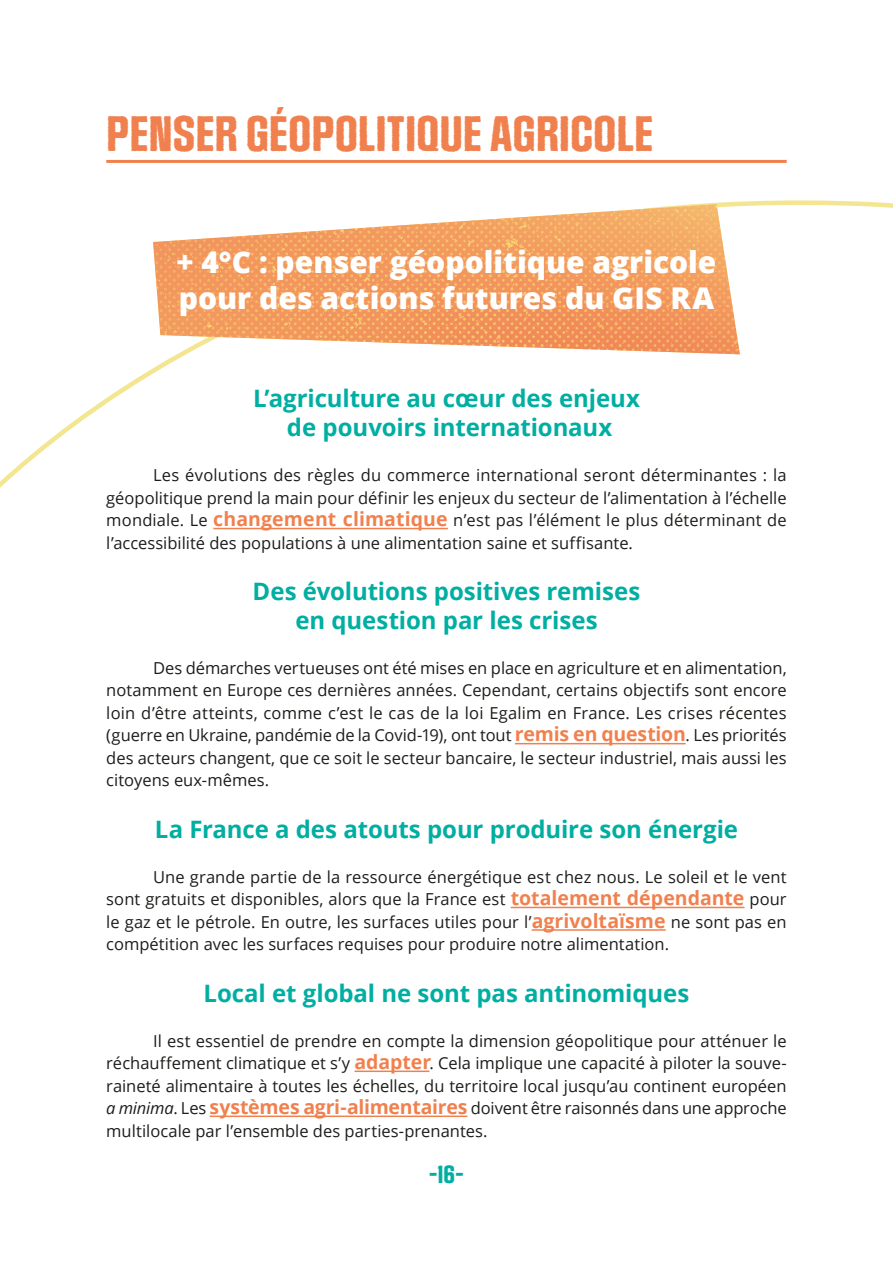
<style>
.page{position:relative;width:893px;height:1263px;background:#fff}
.page>*{position:absolute;margin:0;border:0;box-sizing:border-box;transform-origin:0 0}
.Titre_1_-_Pas_dans_le_sommaire{font:42px "Social Gothic Rough";letter-spacing:-.005em;color:#f0814f}
.Titre_2{font:800 30px/36px "Open Sans";color:#fff}
.Titre_3_-_Pas_dans_le_sommaire{font:700 24px/28.8px "Open Sans";letter-spacing:-.005em;color:#00aea2;text-align:center}
.t1{font:21px "Social Gothic Rough";color:#00aea2}
.Texte_justifié_-_Colonne_simple{font:16.5px/22.5px "Open Sans";color:#1d1d1b;text-align:justify}
.s1{font-weight:700;font-size:19.5px;color:#f0814f}
.s2{font-style:italic}
</style>
<div class="page">
<hr style="left:106px;top:160px;width:681px;height:3px;background:#f0814f">
<hr style="left:515px;top:743px;width:171px;height:1px;background:#f0814f">
<hr style="left:511px;top:907px;width:233px;height:1px;background:#f0814f">
<hr style="left:532px;top:929px;width:134px;height:2px;background:#f0814f">
<hr style="left:355px;top:1070px;width:74px;height:2px;background:#f0814f">
<hr style="left:210px;top:1115px;width:257px;height:2px;background:#f0814f">
<svg style="left:0;top:200px;width:893px;height:330px"></svg>
<img style="left:153px;top:204px;width:587px;height:150px">
<p class="Titre_1_-_Pas_dans_le_sommaire" style="left:106px;top:107px;width:549px">PENSER GÉOPOLITIQUE AGRICOLE</p>
<p class="Titre_2" style="left:177px;top:243px;width:541px">+ 4°C : penser géopolitique agricole pour des actions futures du GIS RA</p>
<p class="Titre_3_-_Pas_dans_le_sommaire" style="left:253px;top:384px;width:388px">L’agriculture au cœur des enjeux de pouvoirs internationaux</p>
<p class="Texte_justifié_-_Colonne_simple" style="left:106px;top:464px;width:682px;text-indent:47px">Les évolutions des règles du commerce international seront déterminantes : la géopolitique prend la main pour définir les enjeux du secteur de l’alimentation à l’échelle mondiale. Le <span class="s1">changement climatique</span> n’est pas l’élément le plus déterminant de l’accessibilité des populations à une alimentation saine et suffisante.</p>
<p class="Titre_3_-_Pas_dans_le_sommaire" style="left:253px;top:576px;width:389px">Des évolutions positives remises en question par les crises</p>
<p class="Texte_justifié_-_Colonne_simple" style="left:106px;top:656px;width:682px;text-indent:47px">Des démarches vertueuses ont été mises en place en agriculture et en alimentation, notamment en Europe ces dernières années. Cependant, certains objectifs sont encore loin d’être atteints, comme c’est le cas de la loi Egalim en France. Les crises récentes (guerre en Ukraine, pandémie de la Covid-19), ont tout <span class="s1">remis en question</span>. Les priorités des acteurs changent, que ce soit le secteur bancaire, le secteur industriel, mais aussi les citoyens eux-mêmes.</p>
<p class="Titre_3_-_Pas_dans_le_sommaire" style="left:155px;top:814px;width:585px">La France a des atouts pour produire son énergie</p>
<p class="Texte_justifié_-_Colonne_simple" style="left:106px;top:865px;width:682px;text-indent:47px">Une grande partie de la ressource énergétique est chez nous. Le soleil et le vent sont gratuits et disponibles, alors que la France est <span class="s1">totalement dépendante</span> pour le gaz et le pétrole. En outre, les surfaces utiles pour l’<span class="s1">agrivoltaïsme</span> ne sont pas en compétition avec les surfaces requises pour produire notre alimentation.</p>
<p class="Titre_3_-_Pas_dans_le_sommaire" style="left:203px;top:978px;width:487px">Local et global ne sont pas antinomiques</p>
<p class="Texte_justifié_-_Colonne_simple" style="left:106px;top:1029px;width:682px;text-indent:47px">Il est essentiel de prendre en compte la dimension géopolitique pour atténuer le réchauffement climatique et s’y <span class="s1">adapter</span>. Cela implique une capacité à piloter la souve&shy;raineté alimentaire à toutes les échelles, du territoire local jusqu’au continent européen <span class="s2">a minima</span>. Les <span class="s1">systèmes agri-alimentaires</span> doivent être raisonnés dans une approche multilocale par l’ensemble des parties-prenantes.</p>
<p class="t1" style="left:429px;top:1161px;width:37px">-16-</p>
</div>
